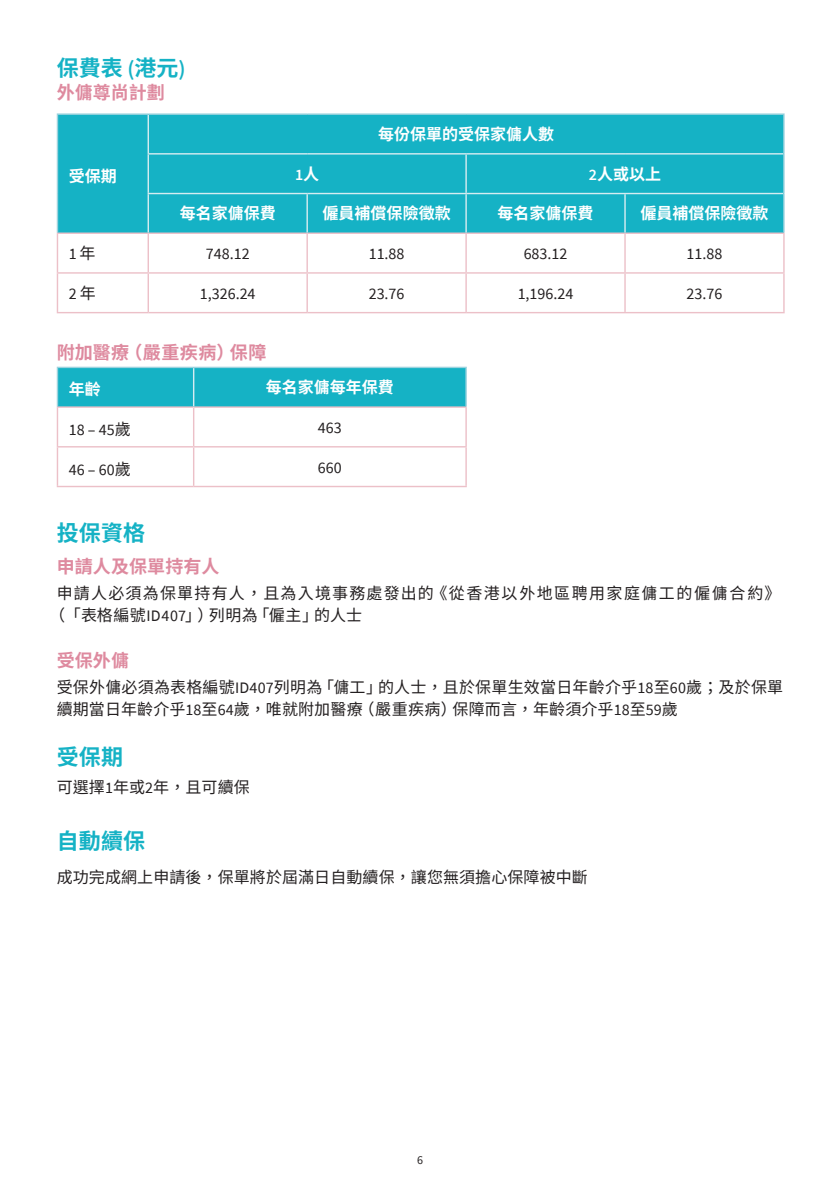
<style>
.page{position:relative;width:840px;height:1191px;background:#fff}
.page>*{position:absolute;margin:0;border:0;box-sizing:border-box;transform-origin:0 0}
.t1{font:700 22px "Source Han Sans TW";letter-spacing:.005em;color:#15b2c5}
.t2{font:700 18px "Source Han Sans TW";letter-spacing:.005em;color:#de8a9f}
.t3{font:700 18px "Source Han Sans TW";letter-spacing:.025em;color:#de8a9f}
.t4{font:16px/22px "Source Han Sans TW";letter-spacing:.01em;color:#231f20}
.t5{font:16px "Source Sans Pro";color:#231f20}
.t6{font:700 16px "Source Han Sans TW";color:#fff}
.t7{font:16px "Source Han Sans TW";letter-spacing:.075em;color:#231f20}
.t8{font:600 16px "Source Sans Pro";color:#fff}
.t9{font:12px "Source Sans Pro";color:#231f20}
.s1{font-family:"Source Sans Pro";font-weight:600}
.s2{font-family:"Source Han Sans TW";font-weight:700}
.s3{font-family:"Source Han Sans TW"}
.s4{font-family:"Source Sans Pro"}
</style>
<div class="page">
<div style="left:58px;top:115px;width:724px;height:117px;background:#15b2c5"></div>
<hr style="left:57px;top:234px;width:1px;height:38px;background:#ecc0c8">
<hr style="left:147px;top:234px;width:2px;height:38px;background:#ecc0c8">
<hr style="left:306px;top:234px;width:2px;height:38px;background:#ecc0c8">
<hr style="left:465px;top:234px;width:1px;height:38px;background:#ecc0c8">
<hr style="left:624px;top:234px;width:1px;height:38px;background:#ecc0c8">
<hr style="left:782px;top:234px;width:2px;height:38px;background:#ecc0c8">
<hr style="left:57px;top:272px;width:91px;height:2px;background:#ecc0c8">
<hr style="left:57px;top:274px;width:1px;height:38px;background:#ecc0c8">
<hr style="left:148px;top:272px;width:159px;height:2px;background:#ecc0c8">
<hr style="left:147px;top:274px;width:2px;height:38px;background:#ecc0c8">
<hr style="left:307px;top:272px;width:159px;height:2px;background:#ecc0c8">
<hr style="left:306px;top:274px;width:2px;height:38px;background:#ecc0c8">
<hr style="left:466px;top:272px;width:158px;height:2px;background:#ecc0c8">
<hr style="left:465px;top:274px;width:1px;height:38px;background:#ecc0c8">
<hr style="left:624px;top:272px;width:160px;height:2px;background:#ecc0c8">
<hr style="left:624px;top:274px;width:1px;height:38px;background:#ecc0c8">
<hr style="left:782px;top:274px;width:2px;height:38px;background:#ecc0c8">
<hr style="left:57px;top:312px;width:91px;height:1px;background:#ecc0c8">
<hr style="left:148px;top:312px;width:159px;height:1px;background:#ecc0c8">
<hr style="left:307px;top:312px;width:159px;height:1px;background:#ecc0c8">
<hr style="left:466px;top:312px;width:158px;height:1px;background:#ecc0c8">
<hr style="left:624px;top:312px;width:160px;height:1px;background:#ecc0c8">
<hr style="left:57px;top:232px;width:91px;height:2px;background:#ecc0c8">
<hr style="left:148px;top:232px;width:159px;height:2px;background:#ecc0c8">
<hr style="left:307px;top:232px;width:159px;height:2px;background:#ecc0c8">
<hr style="left:466px;top:232px;width:158px;height:2px;background:#ecc0c8">
<hr style="left:624px;top:232px;width:160px;height:2px;background:#ecc0c8">
<hr style="left:147px;top:115px;width:2px;height:38px;background:#d5ecf1">
<hr style="left:147px;top:153px;width:160px;height:1px;background:#d5ecf1">
<hr style="left:147px;top:154px;width:2px;height:39px;background:#d5ecf1">
<hr style="left:307px;top:153px;width:159px;height:1px;background:#d5ecf1">
<hr style="left:466px;top:153px;width:158px;height:1px;background:#d5ecf1">
<hr style="left:465px;top:154px;width:1px;height:39px;background:#d5ecf1">
<hr style="left:624px;top:153px;width:158px;height:1px;background:#d5ecf1">
<hr style="left:147px;top:193px;width:160px;height:1px;background:#d5ecf1">
<hr style="left:147px;top:194px;width:2px;height:38px;background:#d5ecf1">
<hr style="left:307px;top:193px;width:159px;height:1px;background:#d5ecf1">
<hr style="left:306px;top:194px;width:2px;height:38px;background:#d5ecf1">
<hr style="left:466px;top:193px;width:158px;height:1px;background:#d5ecf1">
<hr style="left:465px;top:194px;width:1px;height:38px;background:#d5ecf1">
<hr style="left:624px;top:193px;width:158px;height:1px;background:#d5ecf1">
<hr style="left:624px;top:194px;width:1px;height:38px;background:#d5ecf1">
<hr style="left:57px;top:113px;width:91px;height:2px;background:#9cd3de">
<hr style="left:57px;top:115px;width:1px;height:39px;background:#9cd3de">
<hr style="left:57px;top:154px;width:1px;height:39px;background:#9cd3de">
<hr style="left:57px;top:193px;width:1px;height:39px;background:#9cd3de">
<hr style="left:148px;top:113px;width:159px;height:2px;background:#9cd3de">
<hr style="left:307px;top:113px;width:159px;height:2px;background:#9cd3de">
<hr style="left:466px;top:113px;width:158px;height:2px;background:#9cd3de">
<hr style="left:624px;top:113px;width:160px;height:2px;background:#9cd3de">
<hr style="left:782px;top:115px;width:2px;height:39px;background:#9cd3de">
<hr style="left:782px;top:154px;width:2px;height:39px;background:#9cd3de">
<hr style="left:782px;top:193px;width:2px;height:39px;background:#9cd3de">
<svg style="left:58px;top:368px;width:407px;height:118px"></svg>
<hr style="left:57px;top:406px;width:136px;height:2px;background:#ecc0c8">
<hr style="left:57px;top:408px;width:1px;height:38px;background:#ecc0c8">
<hr style="left:193px;top:406px;width:273px;height:2px;background:#ecc0c8">
<hr style="left:193px;top:408px;width:1px;height:38px;background:#ecc0c8">
<hr style="left:465px;top:408px;width:1px;height:38px;background:#ecc0c8">
<hr style="left:57px;top:446px;width:136px;height:1px;background:#ecc0c8">
<hr style="left:57px;top:447px;width:1px;height:39px;background:#ecc0c8">
<hr style="left:193px;top:446px;width:273px;height:1px;background:#ecc0c8">
<hr style="left:193px;top:447px;width:1px;height:39px;background:#ecc0c8">
<hr style="left:465px;top:447px;width:1px;height:39px;background:#ecc0c8">
<hr style="left:57px;top:486px;width:136px;height:1px;background:#ecc0c8">
<hr style="left:193px;top:486px;width:273px;height:1px;background:#ecc0c8">
<hr style="left:57px;top:367px;width:136px;height:1px;background:#9cd3de">
<hr style="left:57px;top:368px;width:1px;height:38px;background:#9cd3de">
<hr style="left:193px;top:367px;width:273px;height:1px;background:#9cd3de">
<hr style="left:465px;top:368px;width:1px;height:38px;background:#9cd3de">
<hr style="left:193px;top:368px;width:1px;height:38px;background:#d5ecf1">
<p class="t1" style="left:57px;top:56px;width:130px">保費表 <span class="s1">(</span>港元<span class="s1">)</span></p>
<p class="t2" style="left:57px;top:82px;width:109px">外傭尊尚計劃</p>
<p class="t6" style="left:69px;top:167px;width:49px">受保期</p>
<p class="t6" style="left:378px;top:125px;width:177px">每份保單的受保家傭人數</p>
<p class="t8" style="left:295px;top:164px;width:26px">1<span class="s2">人</span></p>
<p class="t6" style="left:588px;top:165px;width:74px"><span class="s1">2</span>人或以上</p>
<p class="t6" style="left:179px;top:205px;width:98px">每名家傭保費</p>
<p class="t6" style="left:322px;top:205px;width:129px">僱員補償保險徵款</p>
<p class="t6" style="left:497px;top:205px;width:97px">每名家傭保費</p>
<p class="t6" style="left:640px;top:205px;width:129px">僱員補償保險徵款</p>
<p class="t5" style="left:69px;top:244px;width:28px">1 <span class="s3">年</span></p>
<p class="t5" style="left:206px;top:244px;width:45px">748.12</p>
<p class="t5" style="left:368px;top:244px;width:37px">11.88</p>
<p class="t5" style="left:523px;top:244px;width:45px">683.12</p>
<p class="t5" style="left:686px;top:244px;width:37px">11.88</p>
<p class="t5" style="left:69px;top:283px;width:29px">2 <span class="s3">年</span></p>
<p class="t5" style="left:200px;top:283px;width:57px">1,326.24</p>
<p class="t5" style="left:368px;top:283px;width:37px">23.76</p>
<p class="t5" style="left:517px;top:283px;width:57px">1,196.24</p>
<p class="t5" style="left:686px;top:283px;width:37px">23.76</p>
<p class="t3" style="left:57px;top:342px;width:211px">附加醫療（嚴重疾病）保障</p>
<p class="t6" style="left:69px;top:380px;width:33px">年齡</p>
<p class="t6" style="left:266px;top:378px;width:129px">每名家傭每年保費</p>
<p class="t5" style="left:69px;top:419px;width:63px">18 – 45<span class="s3">歲</span></p>
<p class="t5" style="left:318px;top:417px;width:25px">463</p>
<p class="t5" style="left:69px;top:459px;width:63px">46 – 60<span class="s3">歲</span></p>
<p class="t5" style="left:318px;top:457px;width:25px">660</p>
<p class="t1" style="left:57px;top:520px;width:90px">投保資格</p>
<p class="t2" style="left:57px;top:556px;width:164px">申請人及保單持有人</p>
<p class="t7" style="left:57px;top:584px;width:725px">申請人必須為保單持有人，且為入境事務處發出的《從香港以外地區聘用家庭傭工的僱傭合約》</p>
<p class="t4" style="left:49px;top:604px;width:314px">（「表格編號<span class="s4">ID407</span>」）列明為「僱主」的人士</p>
<p class="t2" style="left:57px;top:650px;width:74px">受保外傭</p>
<p class="t4" style="left:57px;top:676px;width:727px">受保外傭必須為表格編號<span class="s4">ID407</span>列明為「傭工」的人士，且於保單生效當日年齡介乎<span class="s4">18</span>至<span class="s4">60</span>歲；及於保單續期當日年齡介乎<span class="s4">18</span>至<span class="s4">64</span>歲，唯就附加醫療（嚴重疾病）保障而言，年齡須介乎<span class="s4">18</span>至<span class="s4">59</span>歲</p>
<p class="t1" style="left:57px;top:744px;width:68px">受保期</p>
<p class="t4" style="left:57px;top:776px;width:194px">可選擇<span class="s4">1</span>年或<span class="s4">2</span>年，且可續保</p>
<p class="t1" style="left:57px;top:828px;width:90px">自動續保</p>
<p class="t4" style="left:57px;top:866px;width:532px">成功完成網上申請後，保單將於屆滿日自動續保，讓您無須擔心保障被中斷</p>
<p class="t9" style="left:417px;top:1152px;width:7px">6</p>
</div>
